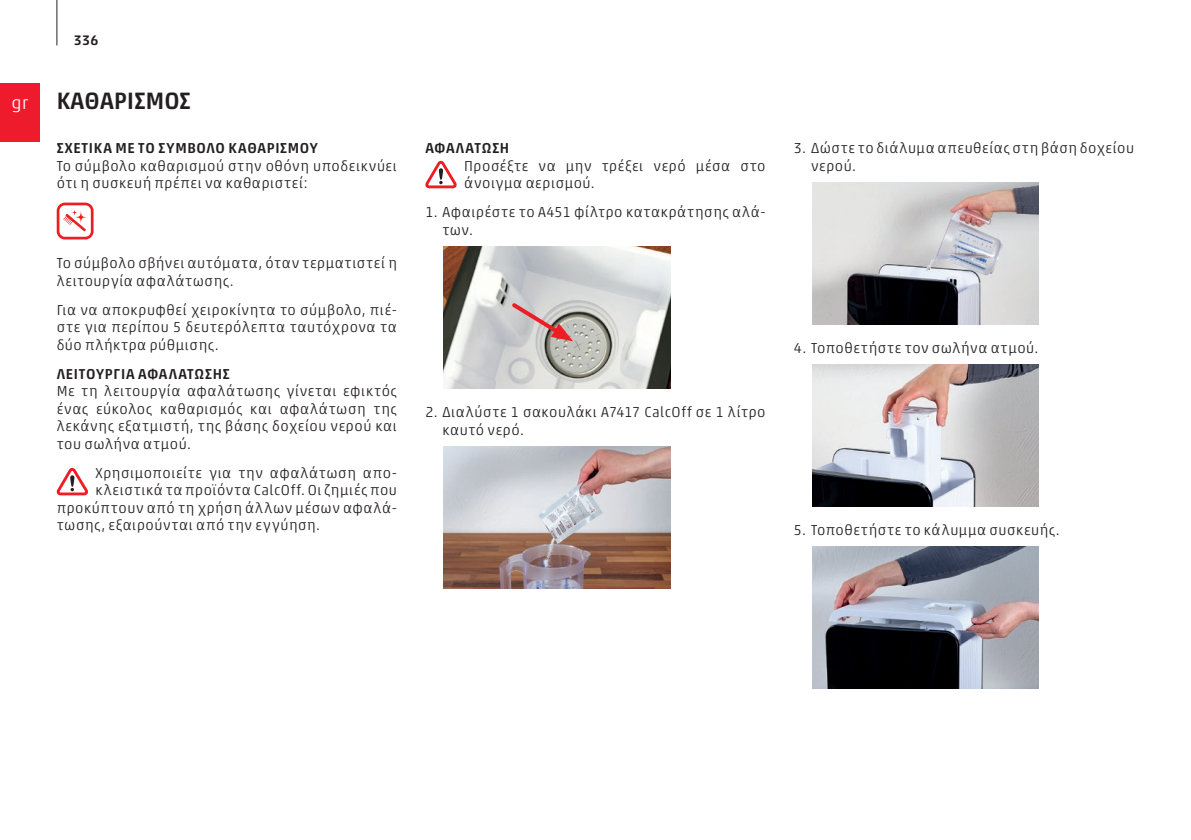
<style>
.page{position:relative;width:1191px;height:840px;background:#fff}
.page>*{position:absolute;margin:0;border:0;box-sizing:border-box;transform-origin:0 0}
.Seitentitel{font:500 24px "Akko W1 G";letter-spacing:.01em;color:#231f20}
.Einzug{font:300 14.6px/17.6px "Akko W1 G";letter-spacing:.035em;color:#231f20}
.Einzug_Symbol{font:300 14.6px/17.6px "Akko W1 G";letter-spacing:.035em;color:#231f20}
.Untertitel{font:500 14.6px "Akko W1 G";letter-spacing:.045em;color:#231f20}
.t1{font:500 14px "Akko W1 G";color:#231f20}
.s1{font-weight:300;font-size:18px;color:#fff}
</style>
<div class="page">
<hr style="left:57px;top:0;width:1px;height:45px;background:#231f20">
<div style="left:0;top:83px;width:40px;height:59px;background:#ee1b2d"></div>
<svg style="left:57px;top:202px;width:37px;height:37px"></svg>
<svg style="left:57px;top:467px;width:31px;height:28px"></svg>
<svg style="left:425px;top:161px;width:32px;height:27px"></svg>
<img style="left:443px;top:246px;width:227px;height:142px">
<svg style="left:508px;top:299px;width:65px;height:42px;background:#c8adac"></svg>
<img style="left:443px;top:446px;width:227px;height:142px">
<img style="left:812px;top:182px;width:226px;height:142px">
<img style="left:812px;top:364px;width:226px;height:142px">
<img style="left:812px;top:546px;width:226px;height:142px">
<p class="t1" style="left:74px;top:30px;width:26px">336</p>
<p class="Seitentitel" style="left:12px;top:83px;width:181px"><span class="s1">gr</span> ΚΑΘΑΡΙΣΜΌΣ</p>
<p class="Untertitel" style="left:57px;top:137px;width:263px">ΣΧΕΤΙΚΆ ΜΕ ΤΟ ΣΎΜΒΟΛΟ ΚΑΘΑΡΙΣΜΟΎ</p>
<p class="Einzug" style="left:57px;top:156px;width:342px">Το σύμβολο καθαρισμού στην οθόνη υποδεικνύει ότι η συσκευή πρέπει να καθαριστεί:</p>
<p class="Einzug" style="left:57px;top:253px;width:342px">Το σύμβολο σβήνει αυτόματα, όταν τερματιστεί η λειτουργία αφαλάτωσης.</p>
<p class="Einzug" style="left:57px;top:300px;width:342px;text-align:justify">Για να αποκρυφθεί χειροκίνητα το σύμβολο, πιέ&shy;στε για περίπου 5 δευτερόλεπτα ταυτόχρονα τα δύο πλήκτρα ρύθμισης.</p>
<p class="Untertitel" style="left:57px;top:363px;width:174px">ΛΕΙΤΟΥΡΓΊΑ ΑΦΑΛΆΤΩΣΗΣ</p>
<p class="Einzug" style="left:57px;top:381px;width:342px;text-align:justify">Με τη λειτουργία αφαλάτωσης γίνεται εφικτός ένας εύκολος καθαρισμός και αφαλάτωση της λεκάνης εξατμιστή, της βάσης δοχείου νερού και του σωλήνα ατμού.</p>
<p class="Einzug_Symbol" style="left:96px;top:463px;width:303px">Χρησιμοποιείτε για την αφαλάτωση απο-</p>
<p class="Einzug_Symbol" style="left:96px;top:480px;width:303px">κλειστικά τα προϊόντα CalcOff. Οι ζημιές που</p>
<p class="Einzug_Symbol" style="left:57px;top:498px;width:342px">προκύπτουν από τη χρήση άλλων μέσων αφαλά-</p>
<p class="Einzug_Symbol" style="left:57px;top:515px;width:265px">τωσης, εξαιρούνται από την εγγύηση.</p>
<p class="Untertitel" style="left:425px;top:137px;width:85px">ΑΦΑΛΆΤΩΣΗ</p>
<p class="Einzug_Symbol" style="left:464px;top:156px;width:303px">Προσέξτε να μην τρέξει νερό μέσα στο άνοιγμα αερισμού.</p>
<p class="Einzug" style="left:442px;top:202px;width:325px;text-indent:-17px">1. Αφαιρέστε το A451 φίλτρο κατακράτησης αλά&shy;των.</p>
<p class="Einzug" style="left:442px;top:402px;width:325px;text-indent:-17px">2. Διαλύστε 1 σακουλάκι A7417 CalcOff σε 1 λίτρο καυτό νερό.</p>
<p class="Einzug" style="left:811px;top:138px;width:325px;text-indent:-17px">3. Δώστε το διάλυμα απευθείας στη βάση δοχείου νερού.</p>
<p class="Einzug" style="left:794px;top:338px;width:246px">4. Τοποθετήστε τον σωλήνα ατμού.</p>
<p class="Einzug" style="left:794px;top:520px;width:267px">5. Τοποθετήστε το κάλυμμα συσκευής.</p>
</div>
